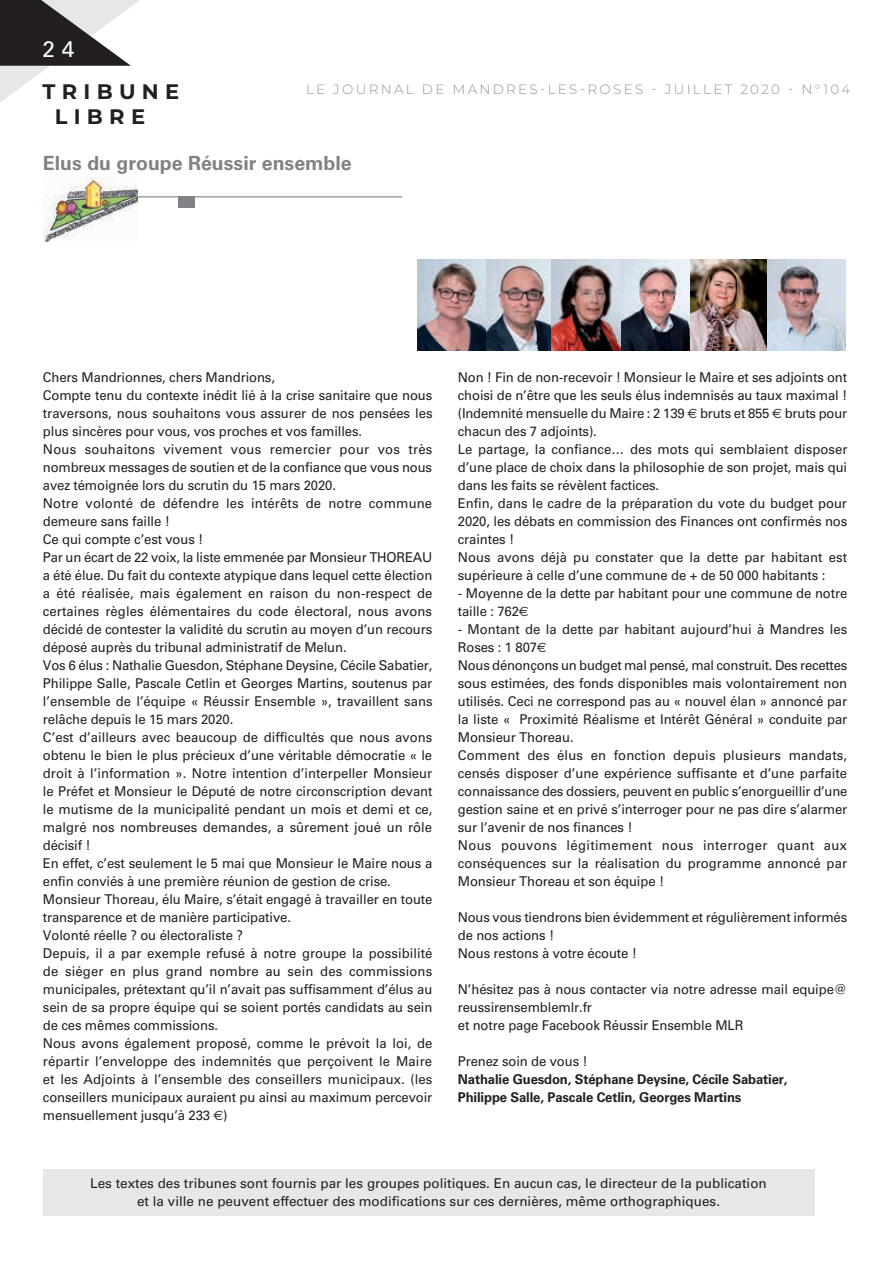
<style>
.page{position:relative;width:893px;height:1263px;background:#fff}
.page>*{position:absolute;margin:0;border:0;box-sizing:border-box;transform-origin:0 0}
.t1{font:22.5px "Univers";color:#fff}
.t2{font:700 21px "Montserrat";letter-spacing:.3em;color:#231f20}
.t3{font:700 19.5px "Univers";color:#808285}
.texte_1{font:13.5px/18px "Univers";letter-spacing:-.01em;color:#231f20;text-align:justify}
.t4{font:700 13.5px/18px "Univers";letter-spacing:-.01em;color:#231f20}
.texte_1-2{font:13.5px/18px "Univers";letter-spacing:.01em;color:#231f20}
.texte_2_bold{font:300 13.5px "Montserrat";letter-spacing:.17em;color:#939598}
.s1{font-family:"Euro Sans"}
</style>
<div class="page">
<svg style="left:0;top:0;width:140px;height:102px"></svg>
<hr style="left:43px;top:196px;width:359px;height:1px;background:#808285">
<div style="left:179px;top:197px;width:16px;height:11px;background:#808285"></div>
<img style="left:43px;top:177px;width:94px;height:65px">
<img style="left:485px;top:260px;width:67px;height:90px">
<img style="left:417px;top:260px;width:68px;height:90px">
<img style="left:552px;top:260px;width:293px;height:90px">
<div style="left:43px;top:1169px;width:771px;height:47px;background:#e6e7e9"></div>
<p class="t1" style="left:43px;top:36px;width:33px">2 4</p>
<p class="t2" style="left:43px;top:76px;width:138px">TRIBUNE</p>
<p class="t2" style="left:55px;top:101px;width:92px">LIBRE</p>
<p class="t3" style="left:43px;top:152px;width:310px">Elus du groupe Réussir ensemble</p>
<p class="texte_2_bold" style="left:306px;top:80px;width:546px">LE JOURNAL DE MANDRES-LES-ROSES - JUILLET 2020 - N°104</p>
<p class="texte_1" style="left:43px;top:368px;width:234px">Chers Mandrionnes, chers Mandrions,</p>
<p class="texte_1" style="left:43px;top:386px;width:391px">Compte tenu du contexte inédit lié à la crise sanitaire que nous traversons, nous souhaitons vous assurer de nos pensées les plus sincères pour vous, vos proches et vos familles.</p>
<p class="texte_1" style="left:43px;top:440px;width:391px">Nous souhaitons vivement vous remercier pour vos très nombreux messages de soutien et de la confiance que vous nous avez témoignée lors du scrutin du 15 mars 2020.</p>
<p class="texte_1-2" style="left:43px;top:494px;width:391px">Notre volonté de défendre les intérêts de notre commune demeure sans faille !</p>
<p class="texte_1" style="left:43px;top:530px;width:162px">Ce qui compte c’est vous !</p>
<p class="texte_1" style="left:43px;top:548px;width:391px">Par un écart de 22 voix, la liste emmenée par Monsieur THOREAU a été élue. Du fait du contexte atypique dans lequel cette élection a été réalisée, mais également en raison du non-respect de certaines règles élémentaires du code électoral, nous avons décidé de contester la validité du scrutin au moyen d’un recours déposé auprès du tribunal administratif de Melun.</p>
<p class="texte_1" style="left:43px;top:656px;width:391px">Vos 6 élus : Nathalie Guesdon, Stéphane Deysine, Cécile Sabatier, Philippe Salle, Pascale Cetlin et Georges Martins, soutenus par l’ensemble de l’équipe « Réussir Ensemble », travaillent sans relâche depuis le 15 mars 2020.</p>
<p class="texte_1" style="left:43px;top:728px;width:391px">C’est d’ailleurs avec beaucoup de difficultés que nous avons obtenu le bien le plus précieux d’une véritable démocratie « le droit à l’information ». Notre intention d’interpeller Monsieur le Préfet et Monsieur le Député de notre circonscription devant le mutisme de la municipalité pendant un mois et demi et ce, malgré nos nombreuses demandes, a sûrement joué un rôle décisif !</p>
<p class="texte_1" style="left:43px;top:854px;width:391px">En effet, c’est seulement le 5 mai que Monsieur le Maire nous a enfin conviés à une première réunion de gestion de crise.</p>
<p class="texte_1" style="left:43px;top:890px;width:391px">Monsieur Thoreau, élu Maire, s’était engagé à travailler en toute transparence et de manière participative.</p>
<p class="texte_1" style="left:43px;top:926px;width:202px">Volonté réelle ? ou électoraliste ?</p>
<p class="texte_1" style="left:43px;top:944px;width:391px">Depuis, il a par exemple refusé à notre groupe la possibilité de siéger en plus grand nombre au sein des commissions municipales, prétextant qu’il n’avait pas suffisamment d’élus au sein de sa propre équipe qui se soient portés candidats au sein de ces mêmes commissions.</p>
<p class="texte_1" style="left:43px;top:1034px;width:391px">Nous avons également proposé, comme le prévoit la loi, de répartir l’enveloppe des indemnités que perçoivent le Maire et les Adjoints à l’ensemble des conseillers municipaux. (les conseillers municipaux auraient pu ainsi au maximum percevoir mensuellement jusqu’à 233 <span class="s1">€</span>)</p>
<p class="texte_1" style="left:458px;top:368px;width:391px">Non ! Fin de non-recevoir ! Monsieur le Maire et ses adjoints ont choisi de n’être que les seuls élus indemnisés au taux maximal ! (Indemnité mensuelle du Maire : 2 139 <span class="s1">€</span> bruts et 855 <span class="s1">€</span> bruts pour chacun des 7 adjoints).</p>
<p class="texte_1" style="left:458px;top:440px;width:391px">Le partage, la confiance… des mots qui semblaient disposer d’une place de choix dans la philosophie de son projet, mais qui dans les faits se révèlent factices.</p>
<p class="texte_1" style="left:458px;top:494px;width:391px">Enfin, dans le cadre de la préparation du vote du budget pour 2020, les débats en commission des Finances ont confirmés nos craintes !</p>
<p class="texte_1" style="left:458px;top:548px;width:391px">Nous avons déjà pu constater que la dette par habitant est supérieure à celle d’une commune de + de 50 000 habitants :</p>
<p class="texte_1" style="left:458px;top:584px;width:391px">- Moyenne de la dette par habitant pour une commune de notre taille : 762<span class="s1">€</span></p>
<p class="texte_1" style="left:458px;top:620px;width:391px">- Montant de la dette par habitant aujourd’hui à Mandres les<br>Roses : 1 807<span class="s1">€</span></p>
<p class="texte_1" style="left:458px;top:656px;width:391px">Nous dénonçons un budget mal pensé, mal construit. Des recettes sous estimées, des fonds disponibles mais volontairement non utilisés. Ceci ne correspond pas au « nouvel élan » annoncé par la liste « Proximité Réalisme et Intérêt Général » conduite par Monsieur Thoreau.</p>
<p class="texte_1" style="left:458px;top:746px;width:391px">Comment des élus en fonction depuis plusieurs mandats, censés disposer d’une expérience suffisante et d’une parfaite connaissance des dossiers, peuvent en public s’enorgueillir d’une gestion saine et en privé s’interroger pour ne pas dire s’alarmer sur l’avenir de nos finances !</p>
<p class="texte_1" style="left:458px;top:836px;width:391px">Nous pouvons légitimement nous interroger quant aux conséquences sur la réalisation du programme annoncé par Monsieur Thoreau et son équipe !</p>
<p class="texte_1" style="left:458px;top:908px;width:391px">Nous vous tiendrons bien évidemment et régulièrement informés de nos actions !</p>
<p class="texte_1" style="left:458px;top:944px;width:180px">Nous restons à votre écoute !</p>
<p class="texte_1" style="left:458px;top:980px;width:391px">N’hésitez pas à nous contacter via notre adresse mail equipe@ reussirensemblemlr.fr</p>
<p class="texte_1" style="left:458px;top:1016px;width:287px">et notre page Facebook Réussir Ensemble MLR</p>
<p class="texte_1" style="left:458px;top:1052px;width:131px">Prenez soin de vous !</p>
<p class="t4" style="left:458px;top:1071px;width:331px">Nathalie Guesdon, Stéphane Deysine, Cécile Sabatier,<br>Philippe Salle, Pascale Cetlin, Georges Martins</p>
<p class="texte_1" style="left:90px;top:1174px;width:678px;text-align:center">Les textes des tribunes sont fournis par les groupes politiques. En aucun cas, le directeur de la publication et la ville ne peuvent effectuer des modifications sur ces dernières, même orthographiques.</p>
</div>
